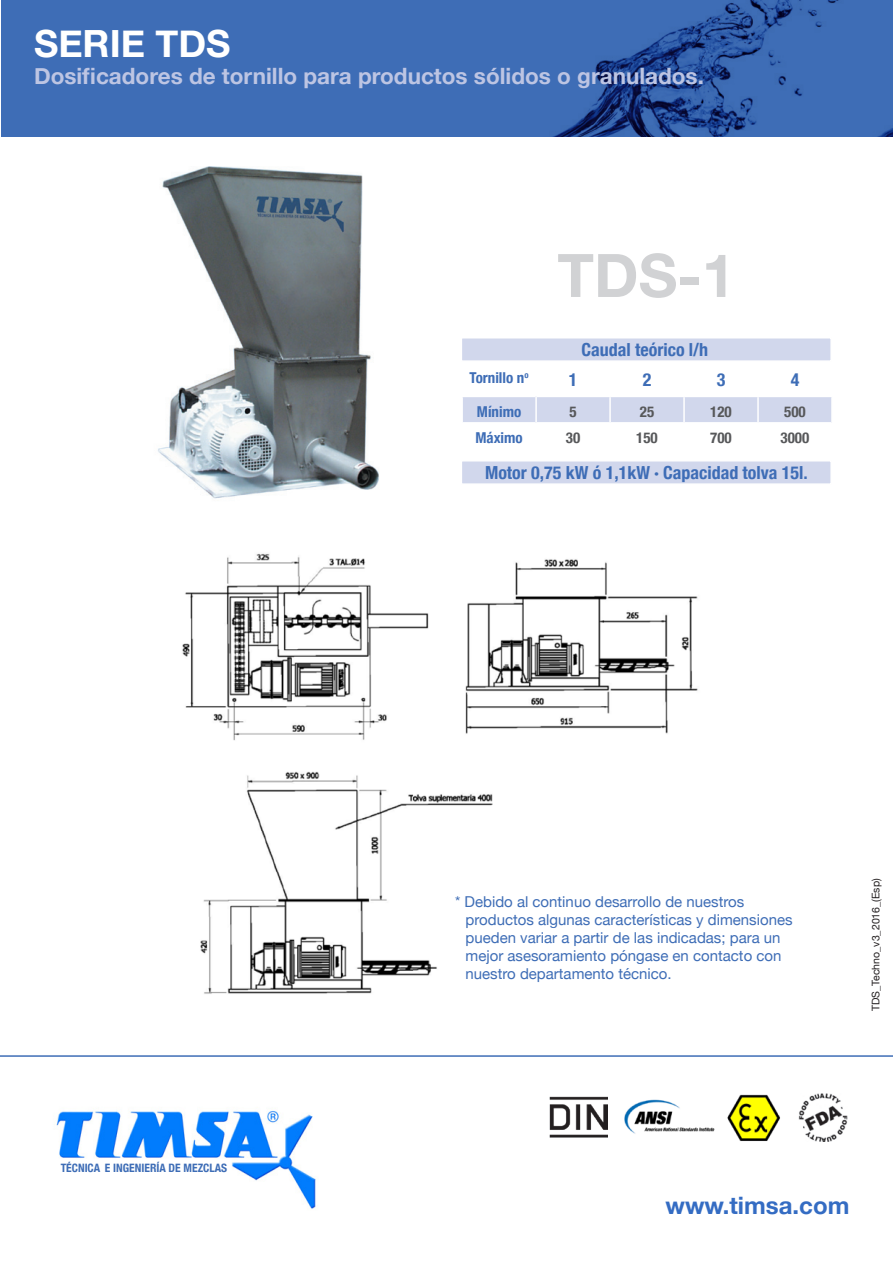
<style>
.page{position:relative;width:893px;height:1263px;background:#fff}
.page>*{position:absolute;margin:0;border:0;box-sizing:border-box;transform-origin:0 0}
.t1{font:700 60px "Helvetica Neue";color:#d1d2d4}
.t2{font:700 37.5px "Helvetica Neue";color:#fff}
.t3{font:700 24px "Helvetica Neue";color:#346cc3}
.t4{font:700 22.5px "Helvetica Neue";color:#bdc5e3}
.t5{font:700 condensed 18px "Helvetica Neue";color:#3e6db6}
.t6{font:15px/18px "Helvetica Neue";color:#3e6db6}
.t7{font:700 condensed 15px "Helvetica Neue";color:#3e6db6}
.t8{font:700 condensed 15px "Helvetica Neue";color:#57585a}
.t9{font:700 condensed 11.55px "Helvetica Neue";color:#3e6db6}
.t10{font:10.5px "Helvetica Neue";color:#231f20}
</style>
<div class="page">
<img style="left:56px;top:1110px;width:260px;height:99px">
<hr style="left:0;top:1055px;width:893px;height:2px;background:#3e6db6">
<img style="left:727px;top:1094px;width:53px;height:47px">
<img style="left:550px;top:1097px;width:57px;height:41px">
<img style="left:624px;top:1099px;width:91px;height:35px">
<img style="left:798px;top:1093px;width:50px;height:48px">
<img style="left:182px;top:553px;width:516px;height:441px">
<div style="left:1px;top:0;width:891px;height:136px;background:#3e6db6"></div>
<img style="left:555px;top:0;width:338px;height:136px">
<div style="left:461px;top:460px;width:371px;height:25px;background:#d1d7ec;border:2px solid #fff"></div>
<div style="left:461px;top:337px;width:371px;height:25px;background:#d1d7ec;border:2px solid #fff"></div>
<div style="left:463px;top:397px;width:368px;height:25px;background:#d1d7ec"></div>
<hr style="left:609px;top:397px;width:2px;height:25px;background:#fff">
<hr style="left:683px;top:397px;width:2px;height:25px;background:#fff">
<hr style="left:757px;top:397px;width:2px;height:25px;background:#fff">
<hr style="left:535px;top:396px;width:2px;height:27px;background:#fff">
<img style="left:158px;top:166px;width:221px;height:333px">
<svg style="left:452px;top:893px;width:246px;height:93px"></svg>
<h2 class="t2" style="left:34px;top:10px;width:198px">SERIE TDS</h2>
<h3 class="t4" style="left:34px;top:56px;width:671px">Dosificadores de tornillo para productos sólidos o granulados.</h3>
<h1 class="t1" style="left:557px;top:221px;width:179px">TDS-1</h1>
<p class="t5" style="left:581px;top:335px;width:128px">Caudal teórico l/h</p>
<p class="t7" style="left:470px;top:365px;width:61px">Tornillo n<sup>o</sup></p>
<p class="t5" style="left:569px;top:365px;width:10px">1</p>
<p class="t5" style="left:643px;top:365px;width:10px">2</p>
<p class="t5" style="left:717px;top:365px;width:10px">3</p>
<p class="t5" style="left:791px;top:365px;width:10px">4</p>
<p class="t7" style="left:477px;top:399px;width:46px">Mínimo</p>
<p class="t8" style="left:569px;top:399px;width:9px">5</p>
<p class="t8" style="left:640px;top:399px;width:16px">25</p>
<p class="t8" style="left:710px;top:399px;width:23px">120</p>
<p class="t8" style="left:784px;top:399px;width:23px">500</p>
<p class="t7" style="left:475px;top:425px;width:49px">Máximo</p>
<p class="t8" style="left:566px;top:425px;width:16px">30</p>
<p class="t8" style="left:636px;top:425px;width:23px">150</p>
<p class="t8" style="left:710px;top:425px;width:23px">700</p>
<p class="t8" style="left:781px;top:425px;width:30px">3000</p>
<p class="t5" style="left:485px;top:458px;width:324px">Motor 0,75 kW ó 1,1kW · Capacidad tolva 15l.</p>
<p class="t9" style="left:61px;top:1158px;width:168px">TÉCNICA E INGENIERÍA DE MEZCLAS</p>
<p class="t6" style="left:466px;top:892px;width:328px;text-indent:-10px">* Debido al continuo desarrollo de nuestros productos algunas características y dimensiones pueden variar a partir de las indicadas; para un mejor asesoramiento póngase en contacto con nuestro departamento técnico.</p>
<p class="t10" style="left:867px;top:1011px;width:134px;rotate:-90deg">TDS_Techno_v3_2016_(Esp)</p>
<h3 class="t3" style="left:665px;top:1184px;width:185px">www.timsa.com</h3>
</div>
